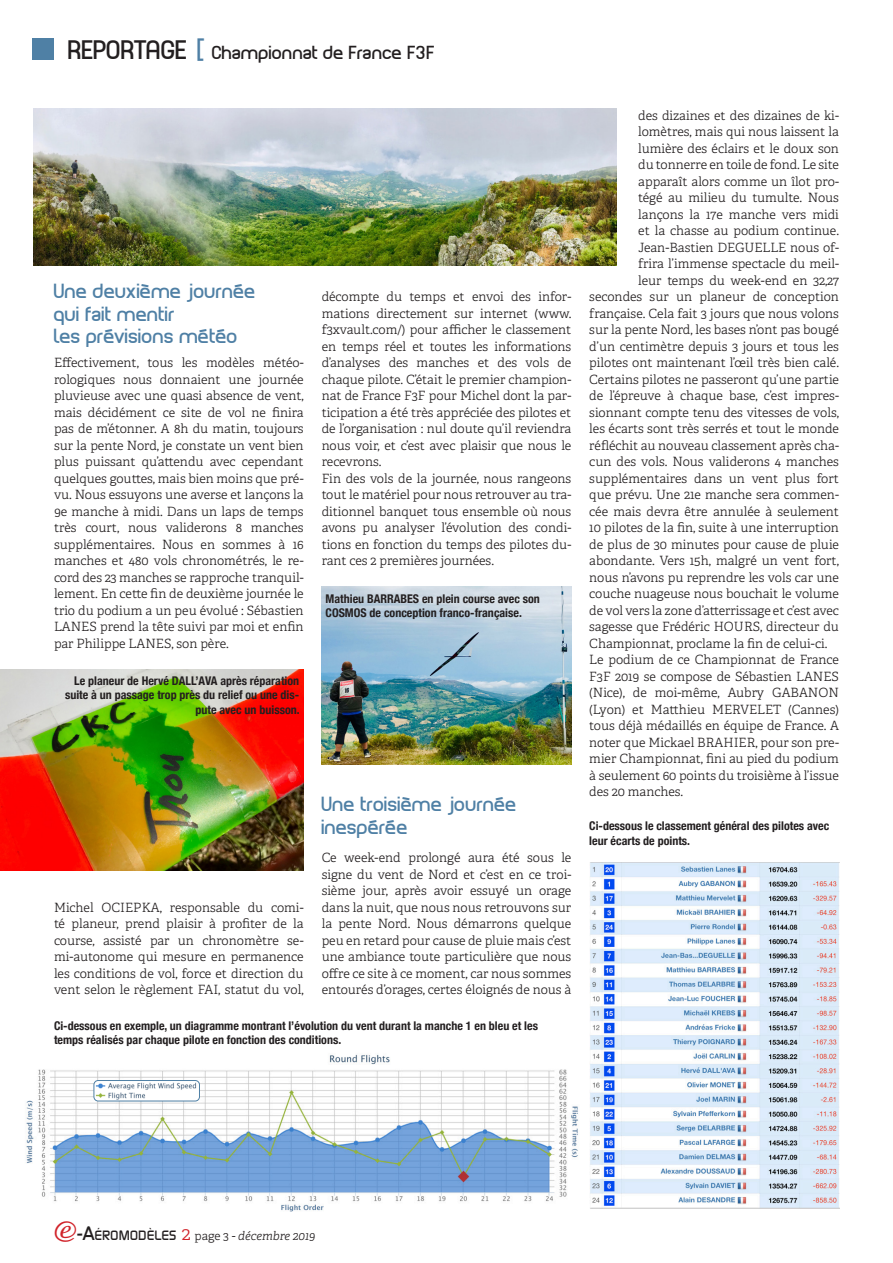
<style>
.page{position:relative;width:893px;height:1263px;background:#fff}
.page>*{position:absolute;margin:0;border:0;box-sizing:border-box;transform-origin:0 0}
.titre{font:19.5px/22.5px "Planet Estyle";color:#4f80a5}
.t1{font:18px "Planet Estyle";color:#231f20}
.par_e-aero{font:12.75px/16.5px "Adelle PE Lt";color:#231f20;text-align:justify}
.legende_photo{font:700 condensed 12px/14.4px "Helvetica Neue";color:#231f20}
.t2{font:italic 12px "Adelle PE Lt";color:#231f20}
.s1{font-size:25.5px}
.s2{font-family:"Arrobatherapy";font-style:normal;font-size:31.5px;color:#d1232a}
.s3{font-family:"Digital";font-weight:500;font-style:normal;font-size:18.75px}
.s4{font-family:"Digital";font-weight:500;font-style:normal;font-size:13.2px}
.s5{font-style:normal;font-size:18.75px;color:#d1232a}
.s6{font-style:normal}
</style>
<div class="page">
<div style="left:33px;top:38px;width:21px;height:21px;background:#4f80a5"></div>
<img style="left:1px;top:669px;width:302px;height:202px">
<img style="left:26px;top:1054px;width:553px;height:158px">
<img style="left:94px;top:1080px;width:105px;height:21px">
<div style="left:94px;top:1080px;width:106px;height:21px;border:1px solid #4f80a5;border-radius:4px"></div>
<img style="left:321px;top:587px;width:250px;height:178px">
<img style="left:34px;top:108px;width:583px;height:158px">
<img style="left:590px;top:863px;width:249px;height:346px">
<p class="t1" style="left:68px;top:40px;width:369px"><span class="s1">REPORTAGE</span> <sup>[</sup> Championnat de France F3F</p>
<p class="titre" style="left:54px;top:280px;width:204px">Une deuxième journée qui fait mentir<br>les prévisions météo</p>
<p class="par_e-aero" style="left:54px;top:354px;width:251px">Effectivement, tous les modèles météo&shy;rologiques nous donnaient une journée pluvieuse avec une quasi absence de vent, mais décidément ce site de vol ne finira pas de m’étonner. A 8h du matin, toujours sur la pente Nord, je constate un vent bien plus puissant qu’attendu avec cependant quelques gouttes, mais bien moins que pré&shy;vu. Nous essuyons une averse et lançons la 9e manche à midi. Dans un laps de temps très court, nous validerons 8 manches supplémentaires. Nous en sommes à 16 manches et 480 vols chronométrés, le re&shy;cord des 23 manches se rapproche tranquil&shy;lement. En cette fin de deuxième journée le trio du podium a un peu évolué : Sébastien LANES prend la tête suivi par moi et enfin par Philippe LANES, son père.</p>
<p class="legende_photo" style="left:65px;top:673px;width:236px;text-align:right">Le planeur de Hervé DALL’AVA après réparation suite à un passage trop près du relief ou une dis&shy;pute avec un buisson.</p>
<p class="par_e-aero" style="left:322px;top:288px;width:251px">décompte du temps et envoi des infor&shy;mations directement sur internet (www. f3xvault.com/) pour afficher le classement en temps réel et toutes les informations d’analyses des manches et des vols de chaque pilote. C’était le premier champion&shy;nat de France F3F pour Michel dont la par&shy;ticipation a été très appréciée des pilotes et de l’organisation : nul doute qu’il reviendra nous voir, et c’est avec plaisir que nous le recevrons.</p>
<p class="par_e-aero" style="left:322px;top:469px;width:251px">Fin des vols de la journée, nous rangeons tout le matériel pour nous retrouver au tra&shy;ditionnel banquet tous ensemble où nous avons pu analyser l’évolution des condi&shy;tions en fonction du temps des pilotes du&shy;rant ces 2 premières journées.</p>
<p class="legende_photo" style="left:326px;top:590px;width:216px">Mathieu BARRABES en plein course avec son<br>COSMOS de conception franco-française.</p>
<p class="par_e-aero" style="left:54px;top:898px;width:251px">Michel OCIEPKA, responsable du comi&shy;té planeur, prend plaisir à profiter de la course, assisté par un chronomètre se&shy;mi-autonome qui mesure en permanence les conditions de vol, force et direction du vent selon le règlement FAI, statut du vol,</p>
<p class="titre" style="left:322px;top:793px;width:197px">Une troisième journée inespérée</p>
<p class="par_e-aero" style="left:322px;top:849px;width:251px">Ce week-end prolongé aura été sous le signe du vent de Nord et c’est en ce troi&shy;sième jour, après avoir essuyé un orage dans la nuit, que nous nous retrouvons sur la pente Nord. Nous démarrons quelque peu en retard pour cause de pluie mais c’est une ambiance toute particulière que nous offre ce site à ce moment, car nous sommes entourés d’orages, certes éloignés de nous à</p>
<p class="legende_photo" style="left:54px;top:1017px;width:485px">Ci-dessous en exemple, un diagramme montrant l’évolution du vent durant la manche 1 en bleu et les temps réalisés par chaque pilote en fonction des conditions.</p>
<p class="par_e-aero" style="left:638px;top:106px;width:202px">des dizaines et des dizaines de ki-</p>
<p class="par_e-aero" style="left:638px;top:123px;width:202px">lomètres, mais qui nous laissent la</p>
<p class="par_e-aero" style="left:638px;top:139px;width:202px">lumière des éclairs et le doux son</p>
<p class="par_e-aero" style="left:638px;top:156px;width:202px">du tonnerre en toile de fond. Le site</p>
<p class="par_e-aero" style="left:638px;top:172px;width:202px">apparaît alors comme un îlot pro-</p>
<p class="par_e-aero" style="left:638px;top:189px;width:202px">tégé au milieu du tumulte. Nous</p>
<p class="par_e-aero" style="left:638px;top:205px;width:202px">lançons la 17e manche vers midi</p>
<p class="par_e-aero" style="left:638px;top:222px;width:202px">et la chasse au podium continue.</p>
<p class="par_e-aero" style="left:638px;top:238px;width:202px">Jean-Bastien DEGUELLE nous of-</p>
<p class="par_e-aero" style="left:638px;top:255px;width:202px">frira l’immense spectacle du meil-</p>
<p class="par_e-aero" style="left:638px;top:271px;width:202px">leur temps du week-end en 32,27</p>
<p class="par_e-aero" style="left:589px;top:288px;width:251px">secondes sur un planeur de conception</p>
<p class="par_e-aero" style="left:589px;top:304px;width:251px">française. Cela fait 3 jours que nous volons</p>
<p class="par_e-aero" style="left:589px;top:321px;width:251px">sur la pente Nord, les bases n’ont pas bougé</p>
<p class="par_e-aero" style="left:589px;top:337px;width:251px">d’un centimètre depuis 3 jours et tous les</p>
<p class="par_e-aero" style="left:589px;top:354px;width:251px">pilotes ont maintenant l’œil très bien calé.</p>
<p class="par_e-aero" style="left:589px;top:370px;width:251px">Certains pilotes ne passeront qu’une partie</p>
<p class="par_e-aero" style="left:589px;top:387px;width:251px">de l’épreuve à chaque base, c’est impres-</p>
<p class="par_e-aero" style="left:589px;top:403px;width:251px">sionnant compte tenu des vitesses de vols,</p>
<p class="par_e-aero" style="left:589px;top:420px;width:251px">les écarts sont très serrés et tout le monde</p>
<p class="par_e-aero" style="left:589px;top:436px;width:251px">réfléchit au nouveau classement après cha-</p>
<p class="par_e-aero" style="left:589px;top:453px;width:251px">cun des vols. Nous validerons 4 manches</p>
<p class="par_e-aero" style="left:589px;top:469px;width:251px">supplémentaires dans un vent plus fort</p>
<p class="par_e-aero" style="left:589px;top:486px;width:251px">que prévu. Une 21e manche sera commen-</p>
<p class="par_e-aero" style="left:589px;top:502px;width:251px">cée mais devra être annulée à seulement</p>
<p class="par_e-aero" style="left:589px;top:519px;width:251px">10 pilotes de la fin, suite à une interruption</p>
<p class="par_e-aero" style="left:589px;top:535px;width:251px">de plus de 30 minutes pour cause de pluie</p>
<p class="par_e-aero" style="left:589px;top:552px;width:251px">abondante. Vers 15h, malgré un vent fort,</p>
<p class="par_e-aero" style="left:589px;top:568px;width:251px">nous n’avons pu reprendre les vols car une</p>
<p class="par_e-aero" style="left:589px;top:585px;width:251px">couche nuageuse nous bouchait le volume</p>
<p class="par_e-aero" style="left:589px;top:601px;width:251px">de vol vers la zone d’atterrissage et c’est avec</p>
<p class="par_e-aero" style="left:589px;top:618px;width:251px">sagesse que Frédéric HOURS, directeur du</p>
<p class="par_e-aero" style="left:589px;top:634px;width:240px">Championnat, proclame la fin de celui-ci.</p>
<p class="par_e-aero" style="left:589px;top:651px;width:251px">Le podium de ce Championnat de France F3F 2019 se compose de Sébastien LANES (Nice), de moi-même, Aubry GABANON (Lyon) et Matthieu MERVELET (Cannes) tous déjà médaillés en équipe de France. A noter que Mickael BRAHIER, pour son pre&shy;mier Championnat, fini au pied du podium à seulement 60 points du troisième à l’issue des 20 manches.</p>
<p class="legende_photo" style="left:589px;top:818px;width:241px">Ci-dessous le classement général des pilotes avec leur écarts de points.</p>
<p class="t2" style="left:54px;top:1227px;width:263px"><span class="s2">e</span><span class="s3">-</span><span class="s3">A</span><span class="s4">ÉROMODÈLES</span> <span class="s5">2</span> <span class="s6">page 3</span> - décembre 2019</p>
</div>
